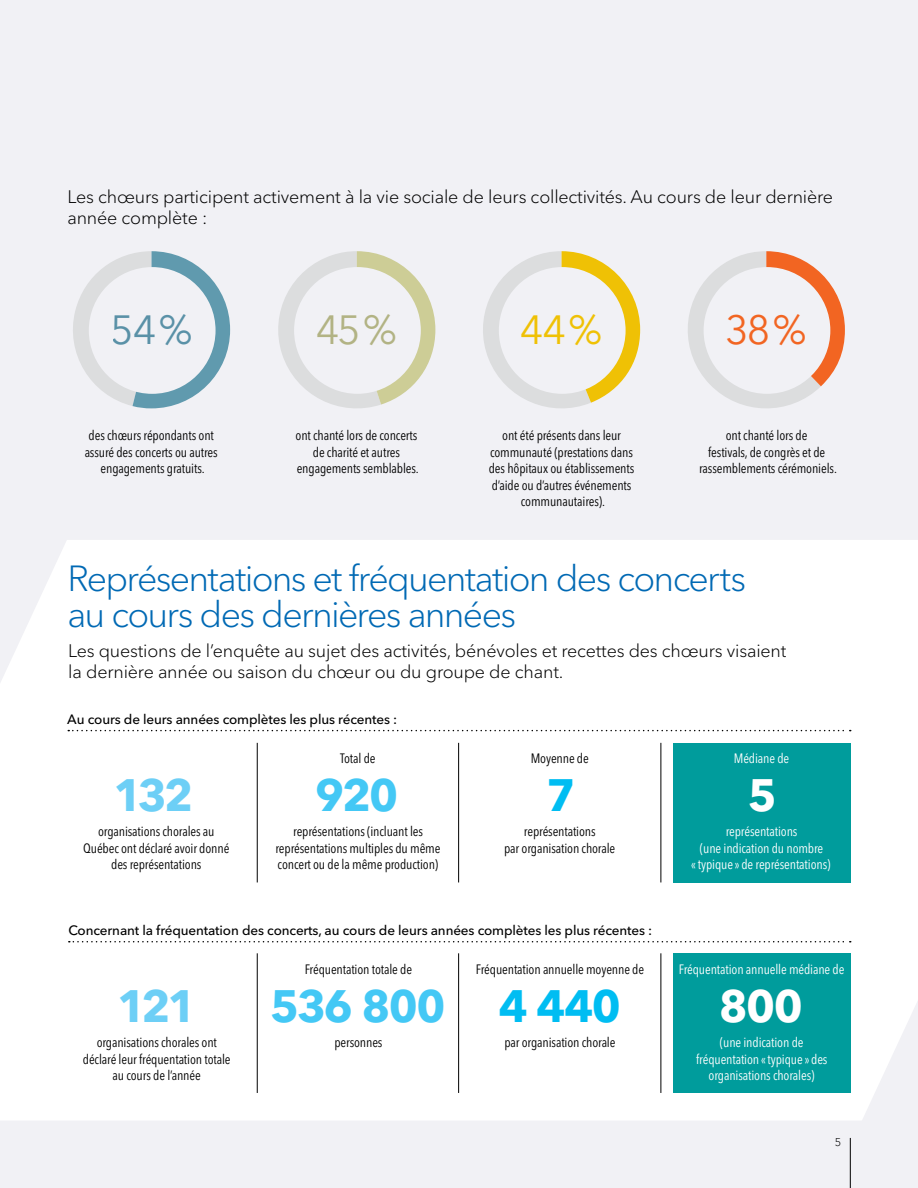
<style>
.page{position:relative;width:918px;height:1188px;background:#f1f1f5}
.page>*{position:absolute;margin:0;border:0;box-sizing:border-box;transform-origin:0 0}
.t1{font:700 45px "Avenir Next LT Pro";letter-spacing:-.045em;color:#44c8f5}
.t2{font:700 45px "Avenir Next LT Pro";letter-spacing:-.085em;color:#6dcff6}
.t3{font:700 45px "Avenir Next LT Pro";color:#00bdf2}
.t4{font:700 45px "Avenir Next LT Pro";color:#fff}
.t5{font:40.5px "Avenir Next LT Pro";color:#609aae}
.t6{font:40.5px "Avenir Next LT Pro";color:#b2b384}
.t7{font:40.5px "Avenir Next LT Pro";color:#efc105}
.t8{font:40.5px "Avenir Next LT Pro";color:#f26522}
.t9{font:300 36px/36px "Avenir Next LT Pro";letter-spacing:-.05em;color:#0069b4}
.t10{font:300 18px/21px "Avenir Next LT Pro";letter-spacing:-.01em;color:#000}
.t11{font:condensed 13.5px/16.5px "Avenir Next LT Pro";letter-spacing:-.01em;color:#000;text-align:center}
.t12{font:condensed 13.5px/16.5px "Avenir Next LT Pro";letter-spacing:-.01em;color:#fff;text-align:center}
.t13{font:500 13.5px "Avenir Next LT Pro";letter-spacing:-.01em;color:#000}
.t14{font:300 11.25px "Avenir Next LT Pro";color:#000}
</style>
<div class="page">
<div style="left:0;top:540px;width:918px;height:580px;background:#fff"></div>
<svg style="left:73px;top:251px;width:157px;height:157px"></svg>
<div style="left:89px;top:267px;width:127px;height:127px;background:#f1f1f5;border-radius:50%"></div>
<svg style="left:278px;top:251px;width:157px;height:157px"></svg>
<div style="left:294px;top:267px;width:127px;height:127px;background:#f1f1f5;border-radius:50%"></div>
<svg style="left:483px;top:251px;width:157px;height:157px"></svg>
<div style="left:499px;top:267px;width:127px;height:127px;background:#f1f1f5;border-radius:50%"></div>
<svg style="left:688px;top:251px;width:157px;height:157px"></svg>
<div style="left:704px;top:267px;width:126px;height:127px;background:#f1f1f5;border-radius:50%"></div>
<div style="left:673px;top:743px;width:177px;height:139px;background:#009c9c"></div>
<div style="left:673px;top:953px;width:177px;height:140px;background:#009c9c"></div>
<svg style="left:68px;top:730px;width:783px;height:1px"></svg>
<svg style="left:69px;top:941px;width:782px;height:1px"></svg>
<hr style="left:257px;top:743px;width:1px;height:139px;background:#000">
<hr style="left:458px;top:743px;width:1px;height:139px;background:#000">
<hr style="left:661px;top:743px;width:1px;height:139px;background:#000">
<hr style="left:257px;top:953px;width:1px;height:140px;background:#000">
<hr style="left:458px;top:953px;width:1px;height:140px;background:#000">
<hr style="left:661px;top:953px;width:1px;height:140px;background:#000">
<hr style="left:850px;top:1138px;width:1px;height:50px;background:#000">
<h3 class="t10" style="left:67px;top:186px;width:767px">Les chœurs participent activement à la vie sociale de leurs collectivités. Au cours de leur dernière année complète :</h3>
<h2 class="t5" style="left:111px;top:306px;width:83px">54%</h2>
<h2 class="t6" style="left:316px;top:306px;width:83px">45%</h2>
<h2 class="t7" style="left:520px;top:306px;width:84px">44%</h2>
<h2 class="t8" style="left:725px;top:306px;width:83px">38%</h2>
<p class="t11" style="left:85px;top:427px;width:135px">des chœurs répondants ont assuré des concerts ou autres engagements gratuits.</p>
<p class="t11" style="left:296px;top:427px;width:125px">ont chanté lors de concerts de charité et autres engagements semblables.</p>
<p class="t11" style="left:489px;top:427px;width:147px">ont été présents dans leur communauté (prestations dans des hôpitaux ou établissements d’aide ou d’autres événements communautaires).</p>
<p class="t11" style="left:699px;top:427px;width:139px">ont chanté lors de<br>festivals, de congrès et de rassemblements cérémoniels.</p>
<h3 class="t9" style="left:67px;top:561px;width:680px">Représentations et fréquentation des concerts au cours des dernières années</h3>
<h3 class="t10" style="left:68px;top:641px;width:720px">Les questions de l’enquête au sujet des activités, bénévoles et recettes des chœurs visaient la dernière année ou saison du chœur ou du groupe de chant.</h3>
<p class="t13" style="left:67px;top:711px;width:331px">Au cours de leurs années complètes les plus récentes :</p>
<h1 class="t2" style="left:113px;top:768px;width:81px">132</h1>
<p class="t11" style="left:83px;top:823px;width:148px">organisations chorales au<br>Québec ont déclaré avoir donné des représentations</p>
<p class="t11" style="left:340px;top:750px;width:37px">Total de</p>
<h1 class="t1" style="left:315px;top:768px;width:85px">920</h1>
<p class="t11" style="left:276px;top:823px;width:166px">représentations (incluant les représentations multiples du même concert ou de la même production)</p>
<p class="t11" style="left:531px;top:750px;width:60px">Moyenne de</p>
<h1 class="t3" style="left:547px;top:768px;width:31px">7</h1>
<p class="t11" style="left:504px;top:823px;width:113px">représentations<br>par organisation chorale</p>
<p class="t13" style="left:68px;top:922px;width:585px">Concernant la fréquentation des concerts, au cours de leurs années complètes les plus récentes :</p>
<h1 class="t2" style="left:117px;top:979px;width:81px">121</h1>
<p class="t11" style="left:83px;top:1034px;width:149px">organisations chorales ont déclaré leur fréquentation totale au cours de l’année</p>
<p class="t11" style="left:305px;top:961px;width:109px">Fréquentation totale de</p>
<h1 class="t1" style="left:270px;top:979px;width:177px">536 800</h1>
<p class="t11" style="left:334px;top:1034px;width:50px">personnes</p>
<p class="t11" style="left:476px;top:961px;width:170px">Fréquentation annuelle moyenne de</p>
<h1 class="t3" style="left:499px;top:979px;width:124px">4 440</h1>
<p class="t11" style="left:504px;top:1034px;width:113px">par organisation chorale</p>
<p class="t12" style="left:734px;top:750px;width:57px">Médiane de</p>
<h1 class="t4" style="left:748px;top:768px;width:31px">5</h1>
<p class="t12" style="left:691px;top:823px;width:141px">représentations<br>(une indication du nombre<br>« typique » de représentations)</p>
<p class="t12" style="left:679px;top:961px;width:167px">Fréquentation annuelle médiane de</p>
<h1 class="t4" style="left:719px;top:979px;width:86px">800</h1>
<p class="t12" style="left:696px;top:1034px;width:133px">(une indication de fréquentation « typique » des organisations chorales)</p>
<p class="t14" style="left:835px;top:1135px;width:8px">5</p>
</div>
